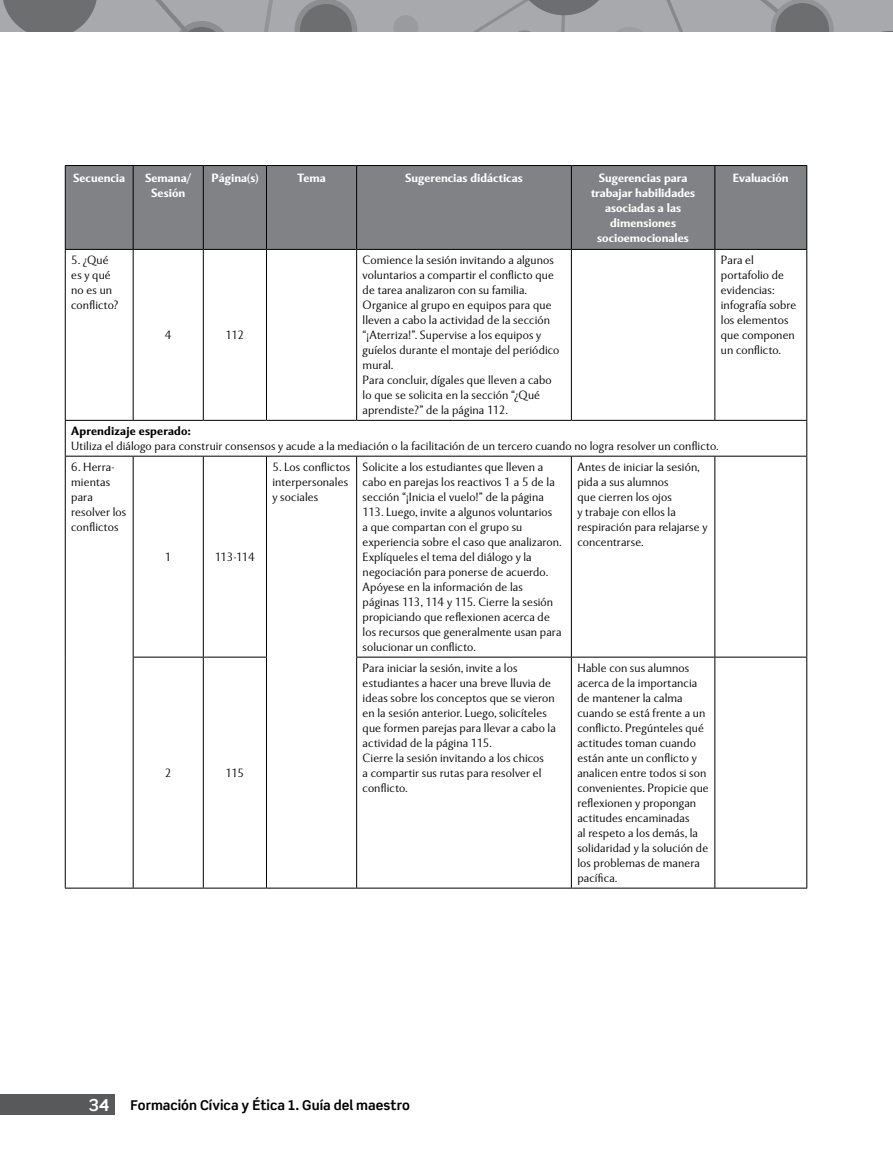
<style>
.page{position:relative;width:893px;height:1149px;background:#fff}
.page>*{position:absolute;margin:0;border:0;box-sizing:border-box;transform-origin:0 0}
.t1{font:700 16.5px "Scene Std";color:#fff}
.t2{font:700 13.5px "Scene Std";color:#000}
.t3{font:300 12px/15px "Mentor Sans Std";letter-spacing:.01em;color:#000}
.t4{font:700 12px/15px "Mentor Sans Std";color:#fff;text-align:center}
.t5{font:700 12px "Mentor Sans Std";letter-spacing:.01em;color:#000}
</style>
<div class="page">
<div style="left:0;top:1094px;width:115px;height:20px;background:#58595b"></div>
<div style="left:0;top:0;width:893px;height:32px;background:#a7a9ac"></div>
<svg style="left:264px;top:0;width:9px;height:32px"></svg>
<svg style="left:666px;top:0;width:17px;height:32px"></svg>
<svg style="left:295px;top:0;width:62px;height:32px"></svg>
<svg style="left:394px;top:16px;width:24px;height:16px"></svg>
<svg style="left:473px;top:0;width:169px;height:32px"></svg>
<svg style="left:3px;top:0;width:94px;height:32px"></svg>
<svg style="left:155px;top:0;width:69px;height:32px"></svg>
<svg style="left:760px;top:0;width:74px;height:32px"></svg>
<div style="left:66px;top:166px;width:740px;height:83px;background:#808285"></div>
<svg style="left:66px;top:250px;width:740px;height:637px"></svg>
<hr style="left:571px;top:456px;width:1px;height:200px;background:#000">
<hr style="left:714px;top:456px;width:1px;height:200px;background:#000">
<hr style="left:806px;top:456px;width:1px;height:200px;background:#000">
<hr style="left:806px;top:250px;width:1px;height:170px;background:#000">
<hr style="left:571px;top:657px;width:1px;height:230px;background:#000">
<hr style="left:714px;top:657px;width:1px;height:230px;background:#000">
<hr style="left:806px;top:657px;width:1px;height:230px;background:#000">
<hr style="left:356px;top:656px;width:215px;height:1px;background:#000">
<hr style="left:571px;top:656px;width:144px;height:1px;background:#000">
<hr style="left:715px;top:656px;width:92px;height:1px;background:#000">
<hr style="left:203px;top:656px;width:64px;height:1px;background:#000">
<hr style="left:65px;top:165px;width:68px;height:1px;background:#000">
<hr style="left:65px;top:166px;width:1px;height:83px;background:#000">
<hr style="left:133px;top:165px;width:70px;height:1px;background:#000">
<hr style="left:133px;top:166px;width:1px;height:83px;background:#000">
<hr style="left:203px;top:165px;width:63px;height:1px;background:#000">
<hr style="left:203px;top:166px;width:1px;height:83px;background:#000">
<hr style="left:266px;top:165px;width:91px;height:1px;background:#000">
<hr style="left:266px;top:166px;width:1px;height:83px;background:#000">
<hr style="left:357px;top:165px;width:214px;height:1px;background:#000">
<hr style="left:356px;top:166px;width:1px;height:83px;background:#000">
<hr style="left:571px;top:165px;width:144px;height:1px;background:#000">
<hr style="left:571px;top:166px;width:1px;height:83px;background:#000">
<hr style="left:715px;top:165px;width:92px;height:1px;background:#000">
<hr style="left:714px;top:166px;width:1px;height:83px;background:#000">
<hr style="left:806px;top:166px;width:1px;height:83px;background:#000">
<hr style="left:65px;top:249px;width:68px;height:1px;background:#000">
<hr style="left:133px;top:249px;width:70px;height:1px;background:#000">
<hr style="left:203px;top:249px;width:63px;height:1px;background:#000">
<hr style="left:266px;top:249px;width:91px;height:1px;background:#000">
<hr style="left:357px;top:249px;width:214px;height:1px;background:#000">
<hr style="left:571px;top:249px;width:144px;height:1px;background:#000">
<hr style="left:715px;top:249px;width:92px;height:1px;background:#000">
<hr style="left:203px;top:250px;width:1px;height:170px;background:#000">
<hr style="left:203px;top:456px;width:1px;height:200px;background:#000">
<hr style="left:133px;top:656px;width:70px;height:1px;background:#000">
<hr style="left:203px;top:657px;width:1px;height:230px;background:#000">
<hr style="left:65px;top:250px;width:1px;height:170px;background:#000">
<hr style="left:65px;top:456px;width:1px;height:201px;background:#000">
<hr style="left:133px;top:456px;width:1px;height:200px;background:#000">
<hr style="left:65px;top:657px;width:1px;height:230px;background:#000">
<hr style="left:133px;top:657px;width:1px;height:230px;background:#000">
<hr style="left:266px;top:456px;width:1px;height:200px;background:#000">
<hr style="left:356px;top:456px;width:1px;height:200px;background:#000">
<hr style="left:266px;top:657px;width:1px;height:230px;background:#000">
<hr style="left:356px;top:657px;width:1px;height:230px;background:#000">
<hr style="left:266px;top:250px;width:1px;height:170px;background:#000">
<hr style="left:356px;top:250px;width:1px;height:170px;background:#000">
<hr style="left:571px;top:250px;width:1px;height:170px;background:#000">
<hr style="left:714px;top:250px;width:1px;height:170px;background:#000">
<hr style="left:65px;top:420px;width:68px;height:1px;background:#000">
<hr style="left:65px;top:420px;width:1px;height:35px;background:#000">
<hr style="left:133px;top:420px;width:70px;height:1px;background:#000">
<hr style="left:203px;top:420px;width:63px;height:1px;background:#000">
<hr style="left:266px;top:420px;width:91px;height:1px;background:#000">
<hr style="left:357px;top:420px;width:214px;height:1px;background:#000">
<hr style="left:571px;top:420px;width:144px;height:1px;background:#000">
<hr style="left:715px;top:420px;width:92px;height:1px;background:#000">
<hr style="left:806px;top:420px;width:1px;height:35px;background:#000">
<hr style="left:65px;top:455px;width:68px;height:1px;background:#000">
<hr style="left:133px;top:455px;width:70px;height:1px;background:#000">
<hr style="left:203px;top:455px;width:63px;height:1px;background:#000">
<hr style="left:266px;top:455px;width:91px;height:1px;background:#000">
<hr style="left:357px;top:455px;width:214px;height:1px;background:#000">
<hr style="left:571px;top:455px;width:144px;height:1px;background:#000">
<hr style="left:715px;top:455px;width:92px;height:1px;background:#000">
<hr style="left:65px;top:887px;width:68px;height:1px;background:#000">
<hr style="left:133px;top:887px;width:70px;height:1px;background:#000">
<hr style="left:203px;top:887px;width:63px;height:1px;background:#000">
<hr style="left:357px;top:887px;width:214px;height:1px;background:#000">
<hr style="left:571px;top:887px;width:144px;height:1px;background:#000">
<hr style="left:715px;top:887px;width:92px;height:1px;background:#000">
<hr style="left:133px;top:250px;width:1px;height:170px;background:#000">
<hr style="left:266px;top:887px;width:91px;height:1px;background:#000">
<p class="t4" style="left:73px;top:170px;width:54px">Secuencia</p>
<p class="t4" style="left:145px;top:170px;width:48px">Semana/<br>Sesión</p>
<p class="t4" style="left:212px;top:170px;width:48px">Página(s)</p>
<p class="t4" style="left:297px;top:170px;width:30px">Tema</p>
<p class="t4" style="left:405px;top:170px;width:119px">Sugerencias didácticas</p>
<p class="t4" style="left:591px;top:170px;width:106px">Sugerencias para trabajar habilidades asociadas a las dimensiones socioemocionales</p>
<p class="t4" style="left:733px;top:170px;width:57px">Evaluación</p>
<p class="t3" style="left:71px;top:252px;width:48px">5. ¿Qué es y qué no es un conflicto?</p>
<p class="t3" style="left:165px;top:327px;width:8px">4</p>
<p class="t3" style="left:226px;top:327px;width:20px">112</p>
<p class="t3" style="left:363px;top:252px;width:198px">Comience la sesión invitando a algunos voluntarios a compartir el conflicto que de tarea analizaron con su familia.<br>Organice al grupo en equipos para que lleven a cabo la actividad de la sección “¡Aterriza!”. Supervise a los equipos y guíelos durante el montaje del periódico mural.<br>Para concluir, dígales que lleven a cabo lo que se solicita en la sección “¿Qué aprendiste?” de la página 112.</p>
<p class="t3" style="left:721px;top:252px;width:77px">Para el portafolio de evidencias: infografía sobre los elementos que componen un conflicto.</p>
<p class="t5" style="left:71px;top:423px;width:121px">Aprendizaje esperado:</p>
<p class="t3" style="left:71px;top:438px;width:649px">Utiliza el diálogo para construir consensos y acude a la mediación o la facilitación de un tercero cuando no logra resolver un conflicto.</p>
<p class="t3" style="left:71px;top:459px;width:57px">6. Herra&shy;mientas para resolver los conflictos</p>
<p class="t3" style="left:165px;top:549px;width:8px">1</p>
<p class="t3" style="left:215px;top:549px;width:42px">113-114</p>
<p class="t3" style="left:272px;top:459px;width:79px">5. Los conflictos interpersonales y sociales</p>
<p class="t3" style="left:363px;top:459px;width:200px">Solicite a los estudiantes que lleven a cabo en parejas los reactivos 1 a 5 de la sección “¡Inicia el vuelo!” de la página 113. Luego, invite a algunos voluntarios<br>a que compartan con el grupo su experiencia sobre el caso que analizaron.<br>Explíqueles el tema del diálogo y la negociación para ponerse de acuerdo.<br>Apóyese en la información de las páginas 113, 114 y 115. Cierre la sesión propiciando que reflexionen acerca de los recursos que generalmente usan para solucionar un conflicto.</p>
<p class="t3" style="left:577px;top:459px;width:132px">Antes de iniciar la sesión, pida a sus alumnos<br>que cierren los ojos<br>y trabaje con ellos la respiración para relajarse y concentrarse.</p>
<p class="t3" style="left:165px;top:765px;width:8px">2</p>
<p class="t3" style="left:226px;top:765px;width:20px">115</p>
<p class="t3" style="left:363px;top:660px;width:195px">Para iniciar la sesión, invite a los estudiantes a hacer una breve lluvia de ideas sobre los conceptos que se vieron en la sesión anterior. Luego, solicíteles que formen parejas para llevar a cabo la actividad de la página 115.<br>Cierre la sesión invitando a los chicos<br>a compartir sus rutas para resolver el conflicto.</p>
<p class="t3" style="left:577px;top:660px;width:133px">Hable con sus alumnos acerca de la importancia de mantener la calma cuando se está frente a un conflicto. Pregúnteles qué actitudes toman cuando están ante un conflicto y analicen entre todos si son convenientes. Propicie que reflexionen y propongan actitudes encaminadas<br>al respeto a los demás, la solidaridad y la solución de los problemas de manera pacífica.</p>
<h1 class="t1" style="left:89px;top:1094px;width:22px">34</h1>
<p class="t2" style="left:131px;top:1096px;width:281px">Formación Cívica y Ética 1. Guía del maestro</p>
</div>
